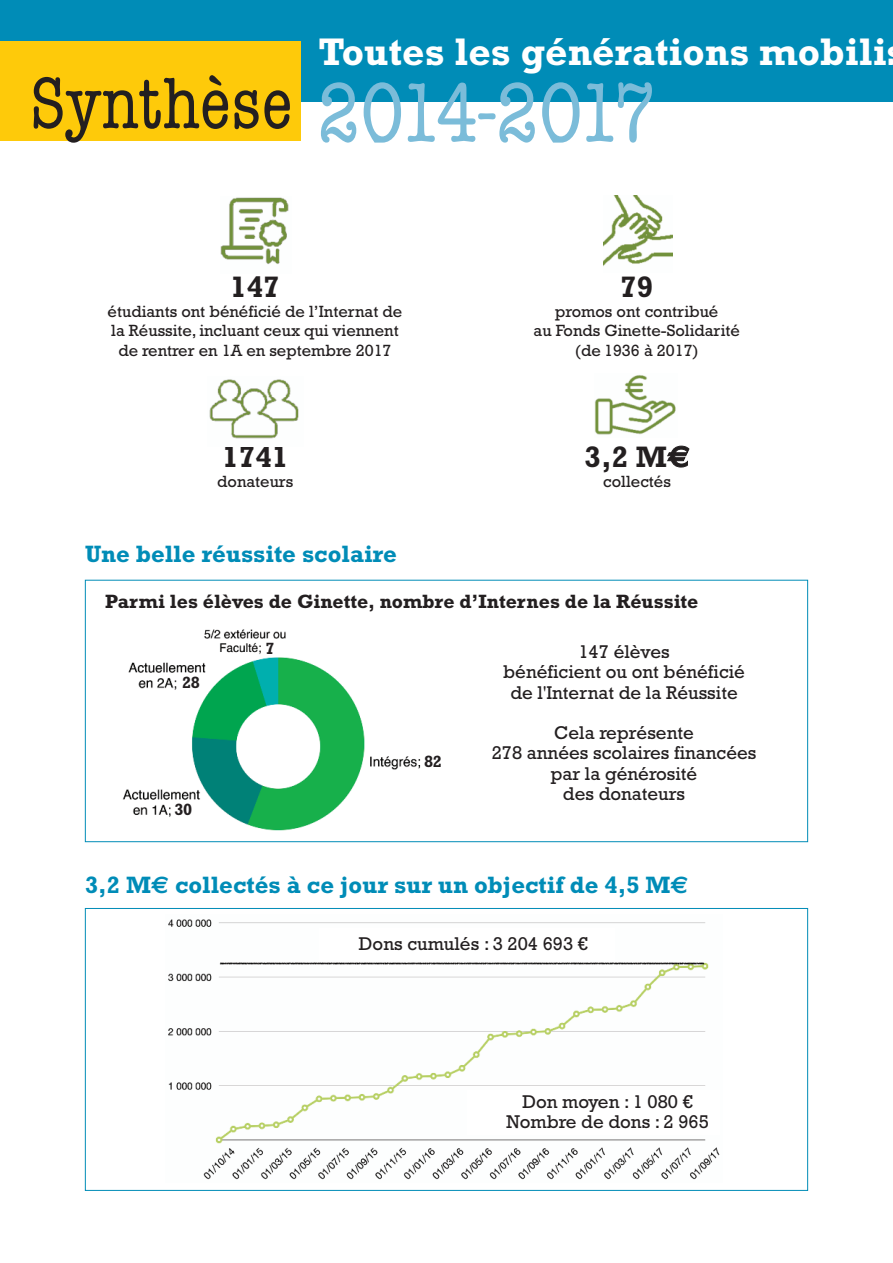
<style>
.page{position:relative;width:893px;height:1263px;background:#fff}
.page>*{position:absolute;margin:0;border:0;box-sizing:border-box;transform-origin:0 0}
.t1{font:condensed 87px "American Typewriter";letter-spacing:-.07em;color:#7bbcd9}
.t2{font:condensed 75px "American Typewriter";color:#231f20}
.t3{font:700 39px "Rockwell";letter-spacing:.005em;color:#fff}
.t4{font:700 30px "Rockwell";color:#231f20}
.t5{font:700 24px "Rockwell";color:#008cb7}
.t6{font:700 19.5px "Rockwell";color:#231f20}
.t7{font:18.75px/20.2px "Rockwell";color:#231f20;text-align:center}
.t8{font:16.5px/19.5px "Rockwell";color:#231f20;text-align:center}
.t9{font:700 16.5px "Rockwell";color:#231f20}
.s1{font-family:"Euro Sans"}
</style>
<div class="page">
<div style="left:0;top:0;width:893px;height:102px;background:#008cb7"></div>
<div style="left:85px;top:580px;width:723px;height:262px;border:1px solid #008cb7"></div>
<div style="left:0;top:41px;width:300px;height:100px;background:#feca0a"></div>
<img style="left:122px;top:629px;width:299px;height:202px">
<img style="left:221px;top:197px;width:68px;height:67px">
<img style="left:168px;top:919px;width:552px;height:261px">
<div style="left:264px;top:643px;width:21px;height:13px;background:#fff"></div>
<div style="left:468px;top:1090px;width:252px;height:45px;background:#fff"></div>
<div style="left:319px;top:929px;width:295px;height:31px;background:#fff"></div>
<img style="left:209px;top:379px;width:90px;height:60px">
<img style="left:603px;top:195px;width:70px;height:72px">
<img style="left:595px;top:375px;width:81px;height:60px">
<div style="left:179px;top:674px;width:21px;height:18px;background:#fff"></div>
<div style="left:173px;top:804px;width:21px;height:17px;background:#fff"></div>
<h2 class="t2" style="left:30px;top:47px;width:264px">Synthèse</h2>
<h3 class="t3" style="left:318px;top:29px;width:569px">Toutes les générations mobili</h3>
<h1 class="t1" style="left:317px;top:47px;width:340px">2014-2017</h1>
<h3 class="t4" style="left:230px;top:269px;width:51px">147</h3>
<p class="t8" style="left:108px;top:301px;width:296px">étudiants ont bénéficié de l’Internat de la Réussite, incluant ceux qui viennent de rentrer en 1A en septembre 2017</p>
<h3 class="t4" style="left:222px;top:439px;width:68px">1741</h3>
<p class="t8" style="left:217px;top:471px;width:78px">donateurs</p>
<p class="t5" style="left:85px;top:540px;width:314px">Une belle réussite scolaire</p>
<h3 class="t4" style="left:620px;top:269px;width:35px">79</h3>
<p class="t8" style="left:534px;top:301px;width:208px">promos ont contribué<br>au Fonds Ginette-Solidarité (de 1936 à 2017)</p>
<h3 class="t4" style="left:585px;top:439px;width:107px">3,2 M<span class="s1">€</span></h3>
<p class="t8" style="left:603px;top:471px;width:69px">collectés</p>
<p class="t6" style="left:105px;top:589px;width:595px">Parmi les élèves de Ginette, nombre d’Internes de la Réussite</p>
<p class="t9" style="left:182px;top:673px;width:19px">28</p>
<p class="t9" style="left:174px;top:799px;width:19px">30</p>
<p class="t9" style="left:266px;top:638px;width:11px">7</p>
<p class="t9" style="left:424px;top:751px;width:19px">82</p>
<p class="t7" style="left:503px;top:641px;width:243px">147 élèves<br>bénéficient ou ont bénéficié de l'Internat de la Réussite</p>
<p class="t7" style="left:492px;top:722px;width:266px">Cela représente<br>278 années scolaires financées par la générosité<br>des donateurs</p>
<p class="t5" style="left:85px;top:870px;width:605px">3,2 M<span class="s1">€</span> collectés à ce jour sur un objectif de 4,5 M<span class="s1">€</span></p>
<p class="t7" style="left:359px;top:933px;width:231px">Dons cumulés : 3 204 693 €</p>
<p class="t7" style="left:506px;top:1091px;width:204px">Don moyen : 1 080 €<br>Nombre de dons : 2 965</p>
</div>
